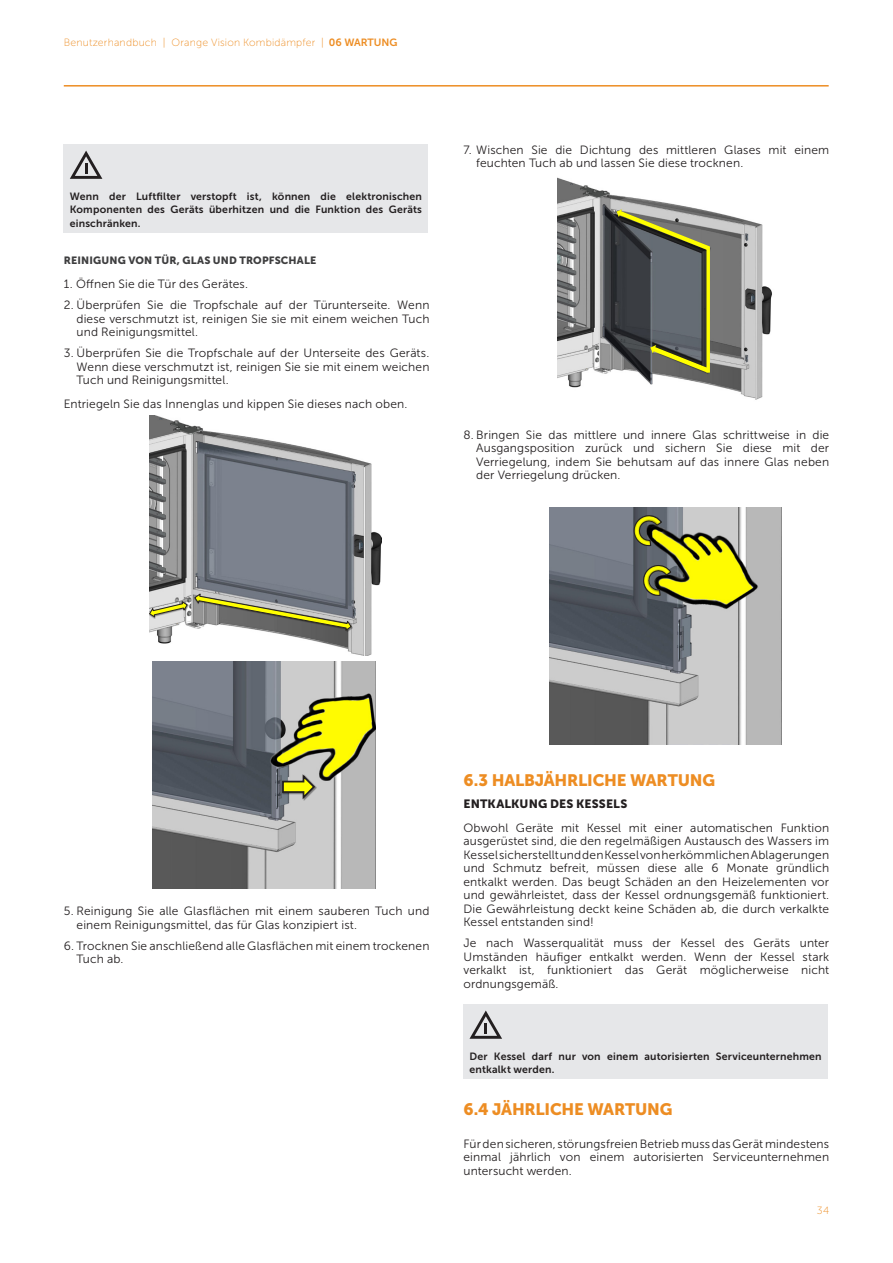
<style>
.page{position:relative;width:893px;height:1263px;background:#fff}
.page>*{position:absolute;margin:0;border:0;box-sizing:border-box;transform-origin:0 0}
.t1{font:16.5px "Museo Sans 900";letter-spacing:-.015em;color:#ed8d23}
.Text{font:12px/13.5px "Museo Sans 300";letter-spacing:.01em;color:#231f20;text-align:justify}
.Text-2{font:12px "Museo Sans 900";letter-spacing:.01em;color:#231f20}
.Text-3{font:10.5px/13.5px "Museo Sans 700";letter-spacing:.015em;color:#231f20;text-align:justify}
.Zahlavi_zapati{font:10.5px "Museo Sans 100";letter-spacing:.02em;color:#ed8d23}
.Text-4{font:10.5px "Museo Sans 900";letter-spacing:.015em;color:#3e3e3f}
.s1{font-family:"Museo Sans 700"}
</style>
<div class="page">
<hr style="left:64px;top:85px;width:765px;height:2px;background:#ed8d23">
<div style="left:64px;top:145px;width:364px;height:88px;background:#e6e7e9"></div>
<svg style="left:70px;top:151px;width:32px;height:28px"></svg>
<img style="left:152px;top:661px;width:223px;height:227px">
<img style="left:316px;top:774px;width:1px;height:27px">
<svg style="left:281px;top:772px;width:35px;height:29px"></svg>
<img style="left:150px;top:416px;width:231px;height:239px">
<svg style="left:194px;top:593px;width:158px;height:39px;background:#8c8d79"></svg>
<img style="left:149px;top:601px;width:40px;height:18px">
<svg style="left:149px;top:600px;width:39px;height:18px"></svg>
<div style="left:463px;top:1004px;width:365px;height:75px;background:#e6e7e9"></div>
<svg style="left:469px;top:1010px;width:33px;height:29px"></svg>
<img style="left:558px;top:178px;width:214px;height:222px">
<img style="left:616px;top:209px;width:95px;height:43px">
<svg style="left:617px;top:209px;width:93px;height:41px;background:#7b7c63"></svg>
<img style="left:650px;top:344px;width:61px;height:30px">
<svg style="left:650px;top:345px;width:56px;height:28px;background:#73744a"></svg>
<svg style="left:706px;top:247px;width:4px;height:126px"></svg>
<img style="left:549px;top:507px;width:233px;height:237px">
<svg style="left:642px;top:564px;width:30px;height:32px"></svg>
<svg style="left:633px;top:514px;width:29px;height:32px"></svg>
<p class="Zahlavi_zapati" style="left:64px;top:37px;width:335px">Benutzerhandbuch | Orange Vision Kombidämpfer | <span class="s1">06 WARTUNG</span></p>
<p class="Text-3" style="left:70px;top:190px;width:354px">Wenn der Luftfilter verstopft ist, können die elektronischen Komponenten des Geräts überhitzen und die Funktion des Geräts einschränken.</p>
<p class="Text-4" style="left:64px;top:254px;width:254px">REINIGUNG VON TÜR, GLAS UND TROPFSCHALE</p>
<p class="Text" style="left:64px;top:277px;width:186px">1. Öffnen Sie die Tür des Gerätes.</p>
<p class="Text" style="left:77px;top:298px;width:354px;text-indent:-13px">2. Überprüfen Sie die Tropfschale auf der Türunterseite. Wenn diese verschmutzt ist, reinigen Sie sie mit einem weichen Tuch und Reinigungsmittel.</p>
<p class="Text" style="left:77px;top:347px;width:354px;text-indent:-13px">3. Überprüfen Sie die Tropfschale auf der Unterseite des Geräts.<br>Wenn diese verschmutzt ist, reinigen Sie sie mit einem weichen Tuch und Reinigungsmittel.</p>
<p class="Text" style="left:64px;top:398px;width:345px">Entriegeln Sie das Innenglas und kippen Sie dieses nach oben.</p>
<p class="Text" style="left:476px;top:143px;width:354px;text-indent:-13px">7. Wischen Sie die Dichtung des mittleren Glases mit einem feuchten Tuch ab und lassen Sie diese trocknen.</p>
<p class="Text" style="left:476px;top:428px;width:354px;text-indent:-13px">8. Bringen Sie das mittlere und innere Glas schrittweise in die Ausgangsposition zurück und sichern Sie diese mit der Verriegelung, indem Sie behutsam auf das innere Glas neben der Verriegelung drücken.</p>
<p class="Text" style="left:77px;top:904px;width:354px;text-indent:-13px">5. Reinigung Sie alle Glasflächen mit einem sauberen Tuch und einem Reinigungsmittel, das für Glas konzipiert ist.</p>
<p class="Text" style="left:77px;top:939px;width:354px;text-indent:-13px">6. Trocknen Sie anschließend alle Glasflächen mit einem trockenen<br>Tuch ab.</p>
<h3 class="t1" style="left:463px;top:770px;width:253px">6.3 HALBJÄHRLICHE WARTUNG</h3>
<p class="Text-2" style="left:463px;top:796px;width:165px">ENTKALKUNG DES KESSELS</p>
<p class="Text" style="left:463px;top:821px;width:367px">Obwohl Geräte mit Kessel mit einer automatischen Funktion ausgerüstet sind, die den regelmäßigen Austausch des Wassers im Kessel sicherstellt und den Kessel von herkömmlichen Ablagerungen und Schmutz befreit, müssen diese alle 6 Monate gründlich entkalkt werden. Das beugt Schäden an den Heizelementen vor und gewährleistet, dass der Kessel ordnungsgemäß funktioniert.<br>Die Gewährleistung deckt keine Schäden ab, die durch verkalkte Kessel entstanden sind!</p>
<p class="Text" style="left:463px;top:936px;width:367px">Je nach Wasserqualität muss der Kessel des Geräts unter Umständen häufiger entkalkt werden. Wenn der Kessel stark verkalkt ist, funktioniert das Gerät möglicherweise nicht ordnungsgemäß.</p>
<p class="Text-3" style="left:469px;top:1049px;width:354px">Der Kessel darf nur von einem autorisierten Serviceunternehmen entkalkt werden.</p>
<h3 class="t1" style="left:463px;top:1099px;width:210px">6.4 JÄHRLICHE WARTUNG</h3>
<p class="Text" style="left:463px;top:1137px;width:367px">Für den sicheren, störungsfreien Betrieb muss das Gerät mindestens einmal jährlich von einem autorisierten Serviceunternehmen untersucht werden.</p>
<p class="Zahlavi_zapati" style="left:817px;top:1204px;width:14px">34</p>
</div>
